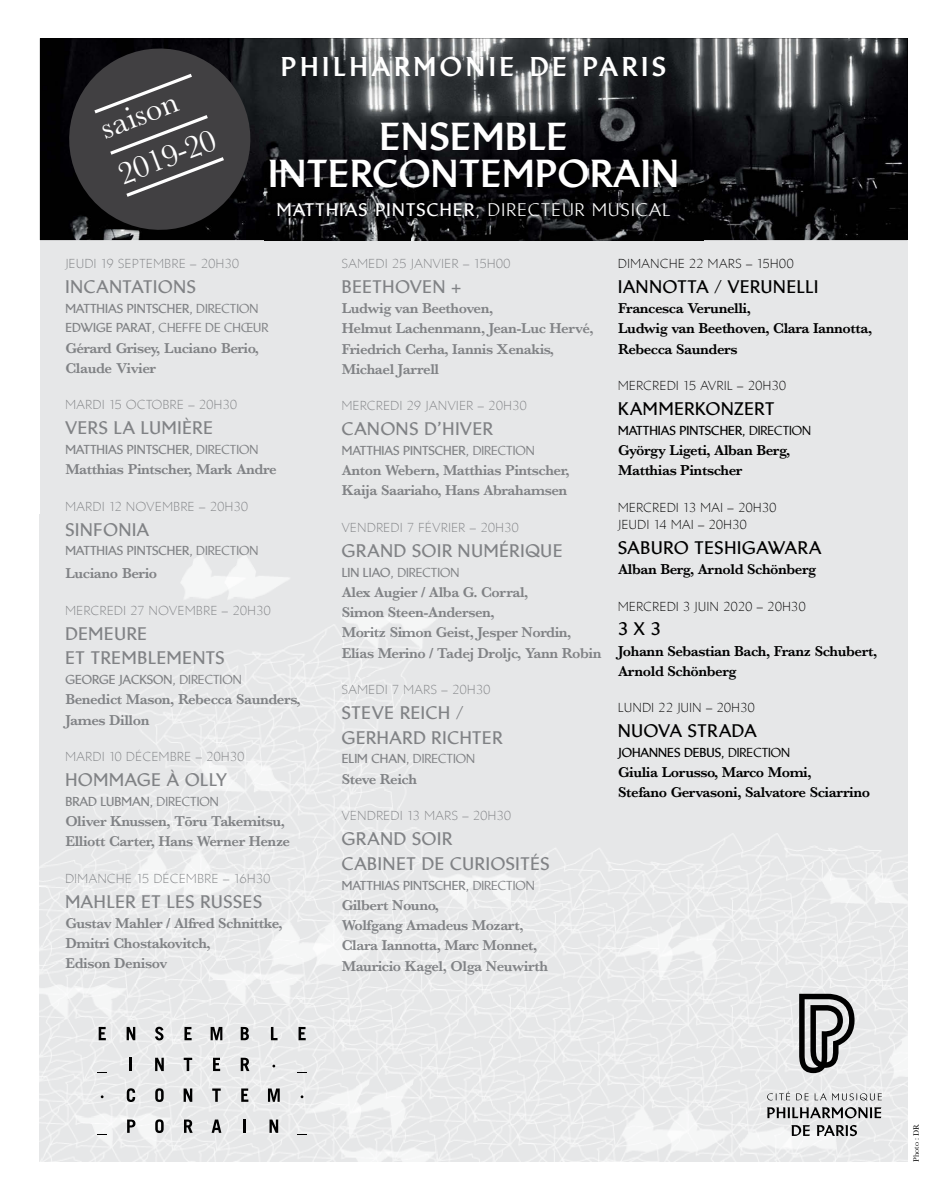
<style>
.page{position:relative;width:944px;height:1200px;background:#fff}
.page>*{position:absolute;margin:0;border:0;box-sizing:border-box;transform-origin:0 0}
.t1{font:800 37.12px/37.1px "Brewery Com";letter-spacing:.03em;color:#fff;text-align:center}
.t2{font:32.18px/49.1px "Baskerville MT Pro";color:#fff}
.t3{font:800 25.88px "Brewery Com";letter-spacing:.16em;color:#fff}
.t4{font:700 17.32px/24.8px "Brewery Com";letter-spacing:.045em;color:#808285}
.t5{font:700 17.32px "Brewery Com";letter-spacing:.045em;color:#000}
.t6{font:700 17.32px "Brewery Com";letter-spacing:.08em;color:#fff}
.t7{font:600 14.85px/20.2px "Baskerville";letter-spacing:-.03em;color:#808285}
.t8{font:600 14.85px/20.2px "Baskerville";letter-spacing:-.03em;color:#000}
.t9{font:300 12.38px "Brewery Com";letter-spacing:.05em;color:#808285}
.t10{font:700 12.38px/19.8px "Brewery Com";color:#808285}
.t11{font:300 12.38px/17.3px "Brewery Com";letter-spacing:.05em;color:#000}
.t12{font:700 12.38px "Brewery Com";color:#000}
.t13{font:500 12.38px "Brewery Com";color:#808285}
.t14{font:8.1px "Baskerville";letter-spacing:.01em;color:#000}
.s1{font-weight:400}
.s2{font-weight:500}
.s3{font-weight:700}
</style>
<div class="page">
<div style="left:40px;top:218px;width:867px;height:943px;background:#e6e7e8"></div>
<img style="left:40px;top:1124px;width:868px;height:38px">
<img style="left:907px;top:514px;width:1px;height:610px">
<img style="left:40px;top:555px;width:867px;height:606px">
<img style="left:40px;top:38px;width:867px;height:202px">
<img style="left:277px;top:52px;width:416px;height:52px">
<svg style="left:799px;top:993px;width:55px;height:79px"></svg>
<svg style="left:767px;top:1106px;width:114px;height:12px"></svg>
<svg style="left:791px;top:1124px;width:19px;height:11px"></svg>
<svg style="left:817px;top:1124px;width:40px;height:11px"></svg>
<svg style="left:767px;top:1091px;width:23px;height:9px"></svg>
<svg style="left:796px;top:1092px;width:86px;height:8px"></svg>
<img style="left:264px;top:116px;width:440px;height:125px">
<svg style="left:127px;top:1026px;width:8px;height:13px"></svg>
<svg style="left:155px;top:1026px;width:9px;height:14px"></svg>
<svg style="left:184px;top:1026px;width:8px;height:13px"></svg>
<svg style="left:211px;top:1026px;width:11px;height:13px"></svg>
<svg style="left:241px;top:1026px;width:8px;height:13px"></svg>
<svg style="left:271px;top:1026px;width:7px;height:13px"></svg>
<svg style="left:299px;top:1026px;width:7px;height:13px"></svg>
<svg style="left:99px;top:1026px;width:7px;height:13px"></svg>
<svg style="left:130px;top:1057px;width:2px;height:13px"></svg>
<svg style="left:155px;top:1057px;width:9px;height:13px"></svg>
<svg style="left:184px;top:1057px;width:8px;height:13px"></svg>
<svg style="left:213px;top:1057px;width:7px;height:13px"></svg>
<svg style="left:241px;top:1057px;width:8px;height:13px"></svg>
<svg style="left:127px;top:1119px;width:8px;height:13px"></svg>
<svg style="left:155px;top:1118px;width:9px;height:14px"></svg>
<svg style="left:184px;top:1119px;width:9px;height:13px"></svg>
<svg style="left:212px;top:1119px;width:9px;height:13px"></svg>
<svg style="left:243px;top:1119px;width:3px;height:13px"></svg>
<svg style="left:269px;top:1119px;width:9px;height:13px"></svg>
<svg style="left:127px;top:1087px;width:8px;height:14px"></svg>
<svg style="left:155px;top:1087px;width:9px;height:14px"></svg>
<svg style="left:184px;top:1088px;width:8px;height:13px"></svg>
<svg style="left:212px;top:1088px;width:9px;height:13px"></svg>
<svg style="left:241px;top:1088px;width:7px;height:13px"></svg>
<svg style="left:268px;top:1088px;width:12px;height:13px"></svg>
<svg style="left:56px;top:38px;width:207px;height:203px;background:#313133"></svg>
<p class="t2" style="left:93px;top:106px;width:104px;rotate:-21deg">saison<br>2019-20</p>
<p class="t3" style="left:281px;top:51px;width:386px">PHILHARMONIE DE PARIS</p>
<p class="t1" style="left:268px;top:118px;width:412px">ENSEMBLE<br>INTERCONTEMPORAIN</p>
<p class="t6" style="left:277px;top:200px;width:395px">MATTHIAS PINTSCHER<span class="s1">, DIRECTEUR MUSICAL</span></p>
<p class="t9" style="left:65px;top:256px;width:175px">JEUDI 19 SEPTEMBRE – 20H30</p>
<p class="t4" style="left:65px;top:274px;width:132px">INCANTATIONS</p>
<p class="t10" style="left:65px;top:298px;width:204px">MATTHIAS PINTSCHER<span class="s2">, DIRECTION<br></span>EDWIGE PARAT<span class="s2">, CHEFFE DE CHŒUR</span></p>
<p class="t7" style="left:65px;top:337px;width:195px">Gérard Grisey, Luciano Berio,<br>Claude Vivier</p>
<p class="t9" style="left:65px;top:398px;width:173px">MARDI 15 OCTOBRE – 20H30</p>
<p class="t4" style="left:65px;top:415px;width:149px">VERS LA LUMIÈRE</p>
<p class="t10" style="left:65px;top:439px;width:195px">MATTHIAS PINTSCHER<span class="s2">, DIRECTION</span></p>
<p class="t7" style="left:65px;top:459px;width:213px">Matthias Pintscher, Mark Andre</p>
<p class="t9" style="left:65px;top:499px;width:184px">MARDI 12 NOVEMBRE – 20H30</p>
<p class="t4" style="left:65px;top:517px;width:85px">SINFONIA</p>
<p class="t10" style="left:65px;top:541px;width:195px">MATTHIAS PINTSCHER<span class="s2">, DIRECTION</span></p>
<p class="t7" style="left:65px;top:563px;width:93px">Luciano Berio</p>
<p class="t9" style="left:65px;top:603px;width:207px">MERCREDI 27 NOVEMBRE – 20H30</p>
<p class="t4" style="left:65px;top:621px;width:161px">DEMEURE<br>ET TREMBLEMENTS</p>
<p class="t10" style="left:65px;top:669px;width:178px">GEORGE JACKSON<span class="s2">, DIRECTION</span></p>
<p class="t7" style="left:65px;top:689px;width:237px">Benedict Mason, Rebecca Saunders,<br>James Dillon</p>
<p class="t9" style="left:65px;top:749px;width:180px">MARDI 10 DÉCEMBRE – 20H30</p>
<p class="t4" style="left:65px;top:767px;width:163px">HOMMAGE À OLLY</p>
<p class="t10" style="left:65px;top:791px;width:155px">BRAD LUBMAN<span class="s2">, DIRECTION</span></p>
<p class="t7" style="left:65px;top:810px;width:226px">Oliver Knussen, Tōru Takemitsu,<br>Elliott Carter, Hans Werner Henze</p>
<p class="t9" style="left:65px;top:871px;width:206px">DIMANCHE 15 DÉCEMBRE – 16H30</p>
<p class="t4" style="left:65px;top:888px;width:198px">MAHLER ET LES RUSSES</p>
<p class="t7" style="left:65px;top:912px;width:219px">Gustav Mahler / Alfred Schnittke,<br>Dmitri Chostakovitch,<br>Edison Denisov</p>
<p class="t9" style="left:342px;top:256px;width:170px">SAMEDI 25 JANVIER – 15H00</p>
<p class="t4" style="left:342px;top:274px;width:121px">BEETHOVEN +</p>
<p class="t7" style="left:342px;top:298px;width:253px">Ludwig van Beethoven,<br>Helmut Lachenmann, Jean-Luc Hervé,<br>Friedrich Cerha, Iannis Xenakis,<br>Michael Jarrell</p>
<p class="t9" style="left:342px;top:399px;width:186px">MERCREDI 29 JANVIER – 20H30</p>
<p class="t4" style="left:342px;top:416px;width:153px">CANONS D’HIVER</p>
<p class="t10" style="left:342px;top:440px;width:195px">MATTHIAS PINTSCHER<span class="s2">, DIRECTION</span></p>
<p class="t7" style="left:342px;top:460px;width:229px">Anton Webern, Matthias Pintscher,<br>Kaija Saariaho, Hans Abrahamsen</p>
<p class="t9" style="left:342px;top:520px;width:178px">VENDREDI 7 FÉVRIER – 20H30</p>
<p class="t4" style="left:342px;top:538px;width:222px">GRAND SOIR NUMÉRIQUE</p>
<p class="t13" style="left:342px;top:564px;width:119px"><span class="s3">LIN LIAO</span>, DIRECTION</p>
<p class="t7" style="left:342px;top:581px;width:261px">Alex Augier / Alba G. Corral,<br>Simon Steen-Andersen,<br>Moritz Simon Geist, Jesper Nordin,<br>Elías Merino / Tadej Droljc, Yann Robin</p>
<p class="t9" style="left:342px;top:682px;width:150px">SAMEDI 7 MARS – 20H30</p>
<p class="t4" style="left:342px;top:700px;width:162px">STEVE REICH /<br>GERHARD RICHTER</p>
<p class="t13" style="left:342px;top:751px;width:135px"><span class="s3">ELIM CHAN</span>, DIRECTION</p>
<p class="t7" style="left:342px;top:768px;width:77px">Steve Reich</p>
<p class="t9" style="left:342px;top:808px;width:171px">VENDREDI 13 MARS – 20H30</p>
<p class="t4" style="left:342px;top:826px;width:209px">GRAND SOIR<br>CABINET DE CURIOSITÉS</p>
<p class="t10" style="left:342px;top:875px;width:195px">MATTHIAS PINTSCHER<span class="s2">, DIRECTION</span></p>
<p class="t7" style="left:342px;top:894px;width:208px">Gilbert Nouno,<br>Wolfgang Amadeus Mozart,<br>Clara Iannotta, Marc Monnet,<br>Mauricio Kagel, Olga Neuwirth</p>
<p class="t11" style="left:618px;top:255px;width:177px">DIMANCHE 22 MARS – 15H00</p>
<p class="t5" style="left:618px;top:276px;width:202px">IANNOTTA / VERUNELLI</p>
<p class="t8" style="left:618px;top:298px;width:256px">Francesca Verunelli,<br>Ludwig van Beethoven, Clara Iannotta,<br>Rebecca Saunders</p>
<p class="t11" style="left:618px;top:377px;width:169px">MERCREDI 15 AVRIL – 20H30</p>
<p class="t5" style="left:618px;top:398px;width:158px">KAMMERKONZERT</p>
<p class="t12" style="left:618px;top:422px;width:195px">MATTHIAS PINTSCHER<span class="s2">, DIRECTION</span></p>
<p class="t8" style="left:618px;top:440px;width:174px">György Ligeti, Alban Berg,<br>Matthias Pintscher</p>
<p class="t11" style="left:618px;top:499px;width:160px">MERCREDI 13 MAI – 20H30<br>JEUDI 14 MAI – 20H30</p>
<p class="t5" style="left:618px;top:537px;width:205px">SABURO TESHIGAWARA</p>
<p class="t8" style="left:618px;top:559px;width:199px">Alban Berg, Arnold Schönberg</p>
<p class="t11" style="left:618px;top:597px;width:189px">MERCREDI 3 JUIN 2020 – 20H30</p>
<p class="t5" style="left:618px;top:618px;width:44px">3 X 3</p>
<p class="t8" style="left:618px;top:640px;width:261px">Johann Sebastian Bach, Franz Schubert,<br>Arnold Schönberg</p>
<p class="t11" style="left:618px;top:699px;width:138px">LUNDI 22 JUIN – 20H30</p>
<p class="t5" style="left:618px;top:720px;width:140px">NUOVA STRADA</p>
<p class="t12" style="left:618px;top:744px;width:174px">JOHANNES DEBUS<span class="s2">, DIRECTION</span></p>
<p class="t8" style="left:618px;top:762px;width:254px">Giulia Lorusso, Marco Momi,<br>Stefano Gervasoni, Salvatore Sciarrino</p>
<p class="t14" style="left:911px;top:1161px;width:39px;rotate:-90deg">Photo : DR</p>
</div>
